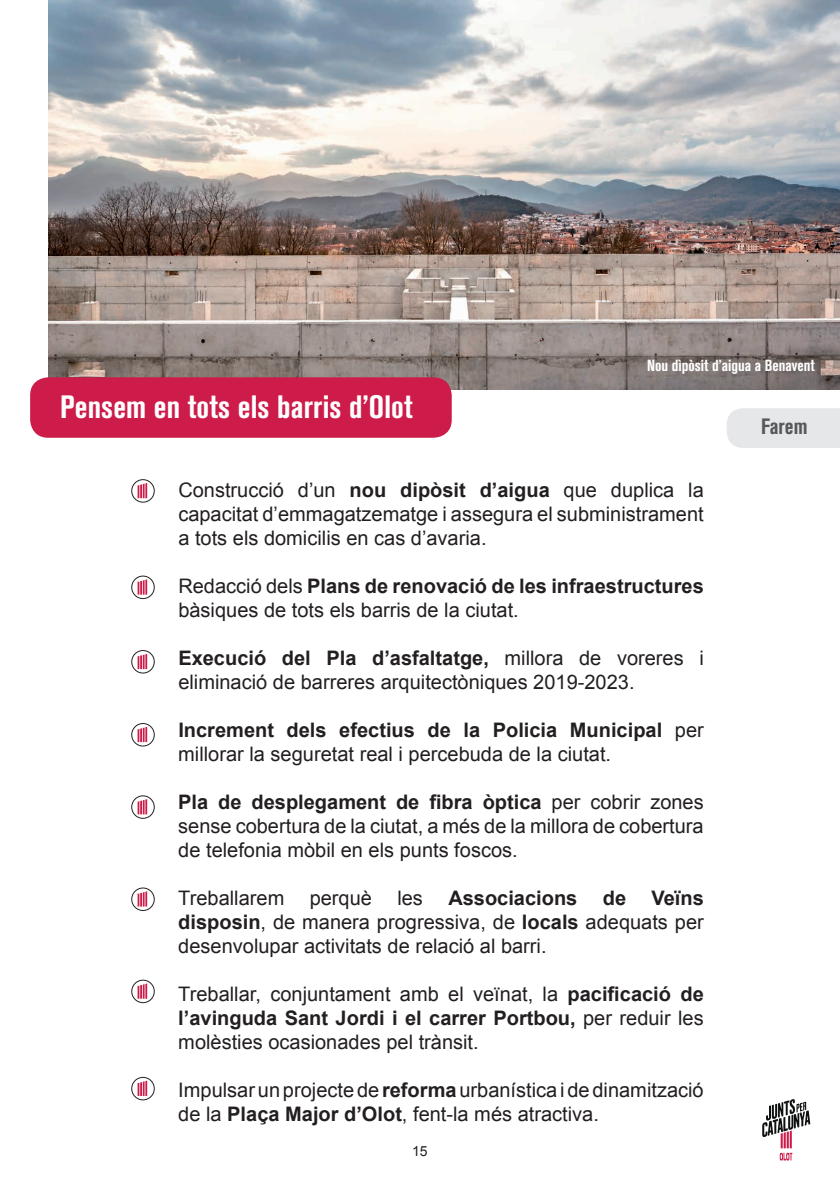
<style>
.page{position:relative;width:840px;height:1191px;background:#fff}
.page>*{position:absolute;margin:0;border:0;box-sizing:border-box;transform-origin:0 0}
.t1{font:700 condensed 32px "Akzidenz Grotesk BQ";letter-spacing:.005em;color:#fff}
.t2{font:700 condensed 22px "Akzidenz Grotesk BQ";color:#57585a}
.t3{font:20px/24px "Arial";color:#231f20;text-align:justify}
.t4{font:700 20px "Arial";color:#231f20}
.t5{font:700 condensed 16px "Akzidenz Grotesk BQ";color:#fff}
.t6{font:14px "Arial";color:#231f20}
.s1{font-weight:700}
</style>
<div class="page">
<svg style="left:762px;top:1099px;width:47px;height:61px"></svg>
<div style="left:727px;top:408px;width:112px;height:40px;background:#e6e7e9"></div>
<img style="left:48px;top:0;width:791px;height:389px">
<div style="left:30px;top:377px;width:421px;height:61px;background:#cd1c49;border-radius:18px"></div>
<svg style="left:132px;top:479px;width:22px;height:23px"></svg>
<div style="left:131px;top:479px;width:24px;height:23px;border:1px solid #231f20;border-radius:50%"></div>
<svg style="left:137px;top:483px;width:10px;height:15px"></svg>
<svg style="left:132px;top:576px;width:22px;height:22px"></svg>
<div style="left:131px;top:575px;width:24px;height:24px;border:1px solid #231f20;border-radius:50%"></div>
<svg style="left:137px;top:579px;width:10px;height:15px"></svg>
<svg style="left:132px;top:650px;width:22px;height:23px"></svg>
<div style="left:131px;top:650px;width:24px;height:23px;border:1px solid #231f20;border-radius:50%"></div>
<svg style="left:137px;top:654px;width:10px;height:15px"></svg>
<svg style="left:132px;top:723px;width:22px;height:23px"></svg>
<div style="left:131px;top:723px;width:24px;height:23px;border:1px solid #231f20;border-radius:50%"></div>
<svg style="left:137px;top:727px;width:10px;height:15px"></svg>
<svg style="left:132px;top:796px;width:22px;height:22px"></svg>
<div style="left:131px;top:795px;width:24px;height:23px;border:1px solid #231f20;border-radius:50%"></div>
<svg style="left:137px;top:799px;width:10px;height:15px"></svg>
<svg style="left:132px;top:888px;width:22px;height:22px"></svg>
<div style="left:131px;top:887px;width:24px;height:24px;border:1px solid #231f20;border-radius:50%"></div>
<svg style="left:137px;top:891px;width:10px;height:15px"></svg>
<svg style="left:132px;top:980px;width:22px;height:22px"></svg>
<div style="left:131px;top:979px;width:24px;height:24px;border:1px solid #231f20;border-radius:50%"></div>
<svg style="left:137px;top:983px;width:10px;height:15px"></svg>
<svg style="left:132px;top:1077px;width:22px;height:22px"></svg>
<div style="left:131px;top:1077px;width:24px;height:23px;border:1px solid #231f20;border-radius:50%"></div>
<svg style="left:137px;top:1080px;width:10px;height:16px"></svg>
<h1 class="t1" style="left:60px;top:388px;width:354px">Pensem en tots els barris d’Olot</h1>
<p class="t5" style="left:646px;top:356px;width:169px">Nou dìpòsit d’aigua a Benavent</p>
<p class="t2" style="left:760px;top:413px;width:48px">Farem</p>
<p class="t3" style="left:178px;top:478px;width:526px;text-indent:-36px">• Construcció d’un <span class="s1">nou dipòsit d’aigua</span> que duplica la capacitat d’emmagatzematge i assegura el subministrament a tots els domicilis en cas d’avaria.</p>
<p class="t3" style="left:178px;top:574px;width:526px;text-indent:-36px">• Redacció dels <span class="s1">Plans de renovació de les infraestructures </span>bàsiques de tots els barris de la ciutat.</p>
<p class="t3" style="left:178px;top:646px;width:526px;text-indent:-36px"><span class="s1">• Execució del Pla d’asfaltatge,</span> millora de voreres i eliminació de barreres arquitectòniques 2019-2023.</p>
<p class="t3" style="left:178px;top:718px;width:526px;text-indent:-36px"><span class="s1">• Increment dels efectius de la Policia Municipal</span> per millorar la seguretat real i percebuda de la ciutat.</p>
<p class="t3" style="left:178px;top:790px;width:526px;text-indent:-36px"><span class="s1">• Pla de desplegament de fibra òptica</span> per cobrir zones sense cobertura de la ciutat, a més de la millora de cobertura de telefonia mòbil en els punts foscos.</p>
<p class="t3" style="left:142px;top:886px;width:143px">• Treballarem</p>
<p class="t3" style="left:309px;top:886px;width:64px">perquè</p>
<p class="t3" style="left:397px;top:886px;width:27px">les</p>
<p class="t4" style="left:448px;top:884px;width:130px">Associacions</p>
<p class="t4" style="left:602px;top:884px;width:25px">de</p>
<p class="t3" style="left:178px;top:886px;width:526px;text-indent:473px"><span class="s1">Veïns disposin</span>, de manera progressiva, de <span class="s1">locals</span> adequats per desenvolupar activitats de relació al barri.</p>
<p class="t3" style="left:178px;top:982px;width:526px;text-indent:-36px">• Treballar, conjuntament amb el veïnat, la <span class="s1">pacificació de l’avinguda Sant Jordi i el carrer Portbou,</span> per reduir les molèsties ocasionades pel trànsit.</p>
<p class="t3" style="left:178px;top:1078px;width:526px;text-indent:-36px">• Impulsar un projecte de <span class="s1">reforma</span> urbanística i de dinamització de la <span class="s1">Plaça Major d’Olot</span>, fent-la més atractiva.</p>
<p class="t6" style="left:412px;top:1142px;width:17px">15</p>
</div>
